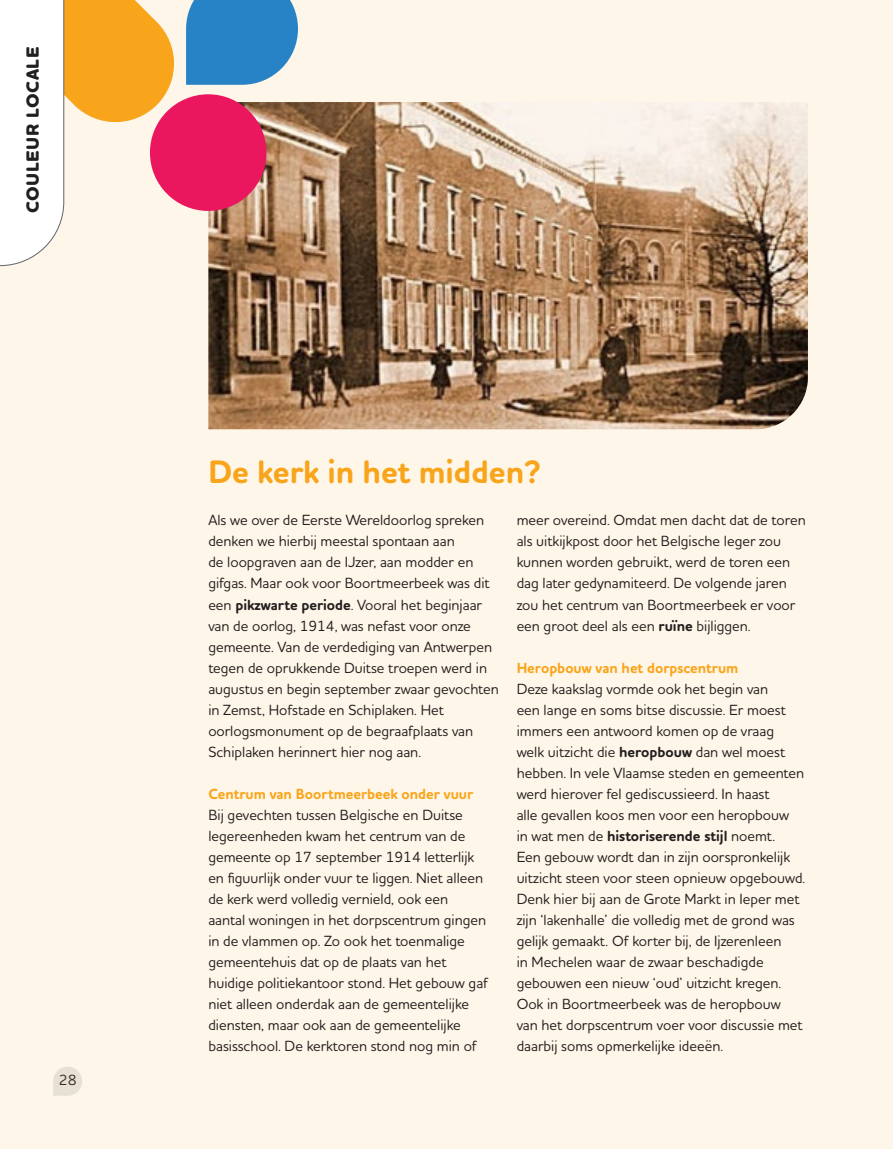
<style>
.page{position:relative;width:893px;height:1149px;background:#fff}
.page>*{position:absolute;margin:0;border:0;box-sizing:border-box;transform-origin:0 0}
.t1{font:700 33px "Houschka Rounded";color:#f9a51b}
.t2{font:800 18px "Houschka Rounded";letter-spacing:.035em;color:#231f20}
.t3{font:500 15px/21px "Houschka Rounded";color:#231f20}
.t4{font:700 15px "Houschka Rounded";color:#f9a51b}
.s1{font-weight:700}
</style>
<div class="page">
<div style="left:0;top:0;width:893px;height:1148px;background:#fef6e8"></div>
<img style="left:208px;top:102px;width:600px;height:327px">
<svg style="left:186px;top:0;width:112px;height:85px;background:#398dc8"></svg>
<div style="left:150px;top:94px;width:116px;height:117px;background:#ea175f;border-radius:50%"></div>
<svg style="left:0;top:0;width:179px;height:266px"></svg>
<p class="t2" style="left:21px;top:213px;width:167px;rotate:-90deg">COULEUR LOCALE</p>
<p class="t3" style="left:59px;top:1068px;width:20px">28</p>
<h1 class="t1" style="left:208px;top:451px;width:334px">De kerk in het midden?</h1>
<p class="t3" style="left:208px;top:509px;width:292px">Als we over de Eerste Wereldoorlog spreken denken we hierbij meestal spontaan aan<br>de loopgraven aan de IJzer, aan modder en gifgas. Maar ook voor Boortmeerbeek was dit een <span class="s1">pikzwarte periode</span>. Vooral het beginjaar van de oorlog, 1914, was nefast voor onze gemeente. Van de verdediging van Antwerpen tegen de oprukkende Duitse troepen werd in augustus en begin september zwaar gevochten in Zemst, Hofstade en Schiplaken. Het oorlogsmonument op de begraafplaats van Schiplaken herinnert hier nog aan.</p>
<p class="t4" style="left:208px;top:783px;width:267px">Centrum van Boortmeerbeek onder vuur</p>
<p class="t3" style="left:208px;top:803px;width:281px">Bij gevechten tussen Belgische en Duitse legereenheden kwam het centrum van de gemeente op 17 september 1914 letterlijk en figuurlijk onder vuur te liggen. Niet alleen de kerk werd volledig vernield, ook een aantal woningen in het dorpscentrum gingen in de vlammen op. Zo ook het toenmalige gemeentehuis dat op de plaats van het huidige politiekantoor stond. Het gebouw gaf niet alleen onderdak aan de gemeentelijke diensten, maar ook aan de gemeentelijke basisschool. De kerktoren stond nog min of</p>
<p class="t3" style="left:517px;top:509px;width:291px">meer overeind. Omdat men dacht dat de toren als uitkijkpost door het Belgische leger zou kunnen worden gebruikt, werd de toren een dag later gedynamiteerd. De volgende jaren zou het centrum van Boortmeerbeek er voor een groot deel als een <span class="s1">ruïne</span> bijliggen.</p>
<p class="t4" style="left:517px;top:657px;width:223px">Heropbouw van het dorpscentrum</p>
<p class="t3" style="left:517px;top:677px;width:290px">Deze kaakslag vormde ook het begin van<br>een lange en soms bitse discussie. Er moest immers een antwoord komen op de vraag welk uitzicht die <span class="s1">heropbouw</span> dan wel moest hebben. In vele Vlaamse steden en gemeenten werd hierover fel gediscussieerd. In haast<br>alle gevallen koos men voor een heropbouw<br>in wat men de <span class="s1">historiserende stijl</span> noemt.<br>Een gebouw wordt dan in zijn oorspronkelijk uitzicht steen voor steen opnieuw opgebouwd.<br>Denk hier bij aan de Grote Markt in Ieper met zijn ‘lakenhalle’ die volledig met de grond was gelijk gemaakt. Of korter bij, de Ijzerenleen<br>in Mechelen waar de zwaar beschadigde gebouwen een nieuw ‘oud’ uitzicht kregen.<br>Ook in Boortmeerbeek was de heropbouw van het dorpscentrum voer voor discussie met daarbij soms opmerkelijke ideeën.</p>
</div>
